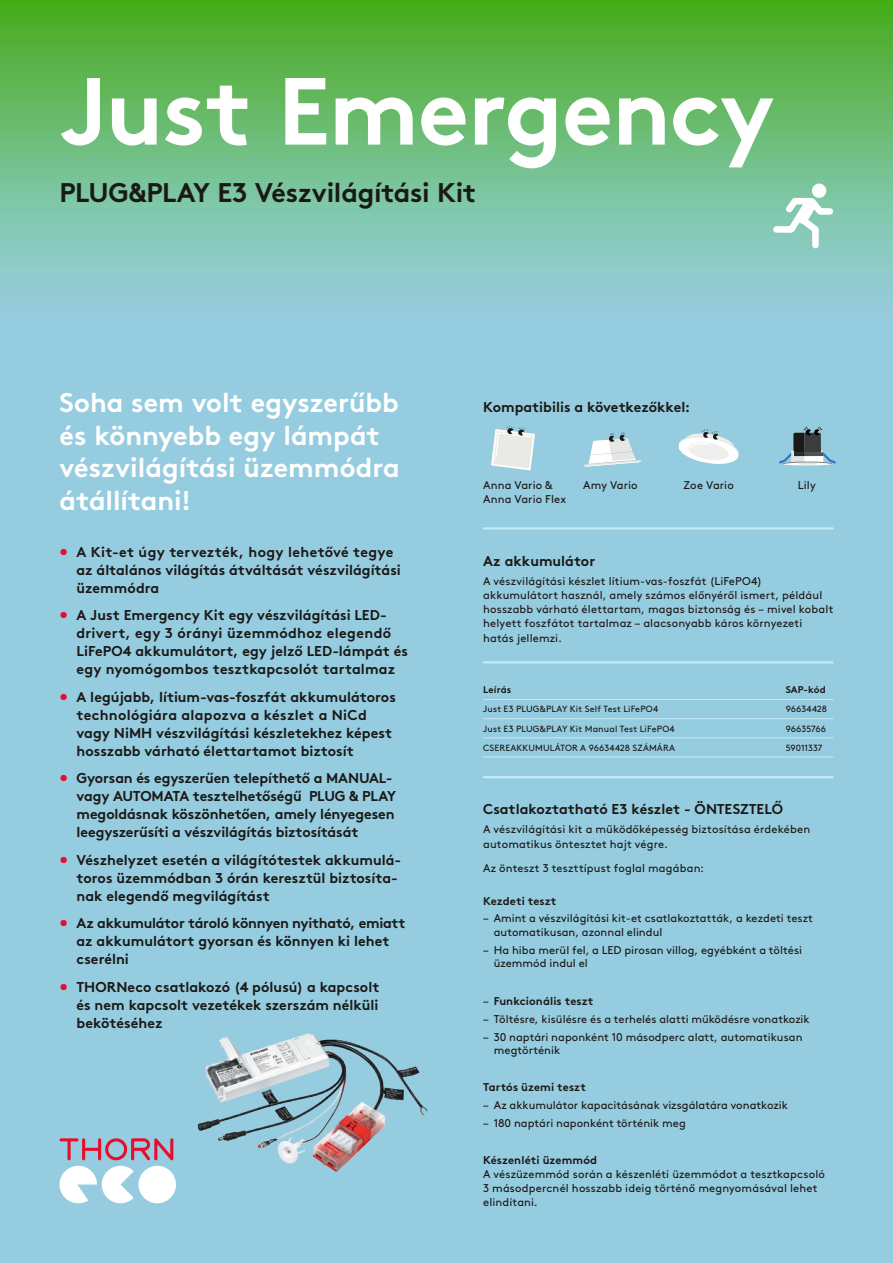
<style>
.page{position:relative;width:893px;height:1263px;background:#96ccdf}
.page>*{position:absolute;margin:0;border:0;box-sizing:border-box;transform-origin:0 0}
.Headline_34pt{font:700 95.1px "Brown";letter-spacing:-.01em;color:#fff}
.Subheadline_white_18{font:700 27px/32.4px "Brown";letter-spacing:-.005em;color:#fff}
.Subheadline_black_18{font:700 27px "Brown";letter-spacing:-.015em;color:#1b1917}
.Headline_Running_Tex{font:700 14.25px/18px "Brown";color:#1b1917}
.Running_Text_7_5pt{font:11.25px/14.2px "Brown";letter-spacing:.005em;color:#1b1917}
.Running_Text_7_5pt-2{font:700 11.25px "Brown";letter-spacing:.01em;color:#1b1917}
.Table_Headline_6_5pt{font:700 9.75px "Brown";letter-spacing:.01em;color:#1b1917}
.Table_Text_6pt{font:9px "Brown";letter-spacing:.015em;color:#1b1917}
.Table_Text_6pt-2{font:9px "Brown";letter-spacing:-.005em;color:#1b1917}
.s1{color:#e50e2c}
.s2{font-weight:400}
.s3{font-weight:700}
</style>
<div class="page">
<div style="left:0;top:0;width:893px;height:317px;background:linear-gradient(to bottom,#48ad1e,#9bd1ea)"></div>
<svg style="left:773px;top:198px;width:60px;height:50px"></svg>
<div style="left:812px;top:183px;width:14px;height:15px;background:#fff;border-radius:50%"></div>
<hr style="left:483px;top:718px;width:303px;height:1px;background:#c4ecf5">
<hr style="left:483px;top:737px;width:303px;height:1px;background:#c4ecf5">
<hr style="left:483px;top:756px;width:303px;height:1px;background:#c4ecf5">
<hr style="left:483px;top:699px;width:303px;height:1px;background:#c4ecf5">
<hr style="left:786px;top:699px;width:47px;height:1px;background:#c4ecf5">
<hr style="left:786px;top:718px;width:47px;height:1px;background:#c4ecf5">
<hr style="left:786px;top:737px;width:47px;height:1px;background:#c4ecf5">
<hr style="left:786px;top:756px;width:47px;height:1px;background:#c4ecf5">
<img style="left:197px;top:1033px;width:231px;height:139px">
<hr style="left:483px;top:776px;width:350px;height:2px;background:#c4ecf5">
<hr style="left:483px;top:661px;width:350px;height:2px;background:#c4ecf5">
<hr style="left:483px;top:527px;width:350px;height:2px;background:#c4ecf5">
<svg style="left:678px;top:429px;width:61px;height:35px"></svg>
<hr style="left:783px;top:462px;width:49px;height:3px;background:#fff;border-radius:50%">
<svg style="left:779px;top:427px;width:57px;height:37px"></svg>
<svg style="left:491px;top:426px;width:44px;height:44px"></svg>
<svg style="left:584px;top:432px;width:57px;height:35px"></svg>
<div style="left:138px;top:1166px;width:38px;height:37px;background:#fff;border-radius:50%"></div>
<svg style="left:60px;top:1138px;width:113px;height:65px"></svg>
<p class="Headline_34pt" style="left:60px;top:34px;width:716px">Just Emergency</p>
<p class="Subheadline_black_18" style="left:60px;top:171px;width:418px">PLUG&amp;PLAY E3 Vészvilágítási Kit</p>
<p class="Subheadline_white_18" style="left:60px;top:384px;width:342px">Soha sem volt egyszerűbb és könnyebb egy lámpát vészvilágítási üzemmódra átállítani!</p>
<p class="Headline_Running_Tex" style="left:77px;top:541px;width:326px;text-indent:-17px"><span class="s1">•</span> A Kit-et úgy tervezték, hogy lehetővé tegye az általános világítás átváltását vészvilágítási üzemmódra</p>
<p class="Headline_Running_Tex" style="left:77px;top:605px;width:333px;text-indent:-17px"><span class="s1">•</span> A Just Emergency Kit egy vészvilágítási LED&shy;drivert, egy 3 órányi üzemmódhoz elegendő LiFePO4 akkumulátort, egy jelző LED-lámpát és egy nyomógombos tesztkapcsolót tartalmaz</p>
<p class="Headline_Running_Tex" style="left:77px;top:686px;width:321px;text-indent:-17px"><span class="s1">•</span> A legújabb, lítium-vas-foszfát akkumulátoros technológiára alapozva a készlet a NiCd vagy NiMH vészvilágítási készletekhez képest hosszabb várható élettartamot biztosít</p>
<p class="Headline_Running_Tex" style="left:77px;top:768px;width:321px;text-indent:-17px"><span class="s1">•</span> Gyorsan és egyszerűen telepíthető a MANUAL&shy;vagy AUTOMATA tesztelhetőségű PLUG &amp; PLAY megoldásnak köszönhetően, amely lényegesen leegyszerűsíti a vészvilágítás biztosítását</p>
<p class="Headline_Running_Tex" style="left:77px;top:849px;width:326px;text-indent:-17px"><span class="s1">•</span> Vészhelyzet esetén a világítótestek akkumulá&shy;toros üzemmódban 3 órán keresztül biztosíta&shy;nak elegendő megvilágítást</p>
<p class="Headline_Running_Tex" style="left:77px;top:913px;width:330px;text-indent:-17px"><span class="s1">•</span> Az akkumulátor tároló könnyen nyitható, emiatt az akkumulátort gyorsan és könnyen ki lehet cserélni</p>
<p class="Headline_Running_Tex" style="left:77px;top:976px;width:304px;text-align:justify;text-indent:-17px"><span class="s1">•</span> THORNeco csatlakozó (4 pólusú) a kapcsolt és nem kapcsolt vezetékek szerszám nélküli bekötéséhez</p>
<p class="Headline_Running_Tex" style="left:483px;top:397px;width:209px">Kompatibilis a következőkkel:</p>
<p class="Running_Text_7_5pt" style="left:483px;top:477px;width:71px">Anna Vario &amp;</p>
<p class="Running_Text_7_5pt" style="left:684px;top:477px;width:52px">Zoe Vario</p>
<p class="Running_Text_7_5pt" style="left:483px;top:491px;width:85px">Anna Vario Flex</p>
<p class="Running_Text_7_5pt" style="left:583px;top:477px;width:56px">Amy Vario</p>
<p class="Running_Text_7_5pt" style="left:798px;top:477px;width:19px">Lily</p>
<p class="Headline_Running_Tex" style="left:483px;top:550px;width:114px">Az akkumulátor</p>
<p class="Running_Text_7_5pt" style="left:483px;top:573px;width:352px">A vészvilágítási készlet lítium-vas-foszfát (LiFePO4) akkumulátort használ, amely számos előnyéről ismert, például hosszabb várható élettartam, magas biztonság és – mivel kobalt helyett foszfátot tartalmaz – alacsonyabb káros környezeti hatás jellemzi.</p>
<p class="Table_Headline_6_5pt" style="left:483px;top:682px;width:30px">Leírás</p>
<p class="Table_Headline_6_5pt" style="left:786px;top:682px;width:41px">SAP-kód</p>
<p class="Table_Text_6pt" style="left:483px;top:702px;width:177px">Just E3 PLUG&amp;PLAY Kit Self Test LiFePO4</p>
<p class="Table_Text_6pt" style="left:786px;top:702px;width:43px">96634428</p>
<p class="Table_Text_6pt" style="left:483px;top:722px;width:193px">Just E3 PLUG&amp;PLAY Kit Manual Test LiFePO4</p>
<p class="Table_Text_6pt" style="left:786px;top:722px;width:42px">96635766</p>
<p class="Table_Text_6pt" style="left:483px;top:741px;width:194px">CSEREAKKUMULÁTOR A 96634428 SZÁMÁRA</p>
<p class="Table_Text_6pt-2" style="left:786px;top:741px;width:38px">59011337</p>
<p class="Headline_Running_Tex" style="left:483px;top:799px;width:301px">Csatlakoztatható E3 készlet - ÖNTESZTELŐ</p>
<p class="Running_Text_7_5pt" style="left:483px;top:821px;width:329px">A vészvilágítási kit a működőképesség biztosítása érdekében automatikus öntesztet hajt végre.</p>
<p class="Running_Text_7_5pt" style="left:483px;top:860px;width:222px">Az önteszt 3 teszttípust foglal magában:</p>
<p class="Running_Text_7_5pt-2" style="left:483px;top:891px;width:75px">Kezdeti teszt</p>
<p class="Running_Text_7_5pt" style="left:494px;top:911px;width:321px;line-height:13.5px;text-indent:-11px">– Amint a vészvilágítási kit-et csatlakoztatták, a kezdeti teszt automatikusan, azonnal elindul</p>
<p class="Running_Text_7_5pt" style="left:494px;top:942px;width:310px;line-height:13.5px;text-indent:-11px">– Ha hiba merül fel, a LED pirosan villog, egyébként a töltési üzemmód indul el</p>
<p class="Running_Text_7_5pt-2" style="left:483px;top:992px;width:112px"><span class="s2">–</span> Funkcionális teszt</p>
<p class="Running_Text_7_5pt" style="left:483px;top:1011px;width:328px">– Töltésre, kisülésre és a terhelés alatti működésre vonatkozik</p>
<p class="Running_Text_7_5pt" style="left:494px;top:1029px;width:310px;line-height:13.5px;text-indent:-11px">– 30 naptári naponként 10 másodperc alatt, automatikusan megtörténik</p>
<p class="Running_Text_7_5pt-2" style="left:483px;top:1078px;width:104px">Tartós üzemi teszt</p>
<p class="Running_Text_7_5pt" style="left:483px;top:1097px;width:306px">– Az akkumulátor kapacitásának vizsgálatára vonatkozik</p>
<p class="Running_Text_7_5pt" style="left:483px;top:1115px;width:204px">– 180 naptári naponként történik meg</p>
<p class="Running_Text_7_5pt" style="left:483px;top:1152px;width:343px"><span class="s3">Készenléti üzemmód<br></span>A vészüzemmód során a készenléti üzemmódot a tesztkapcsoló 3 másodpercnél hosszabb ideig történő megnyomásával lehet elindítani.</p>
</div>
